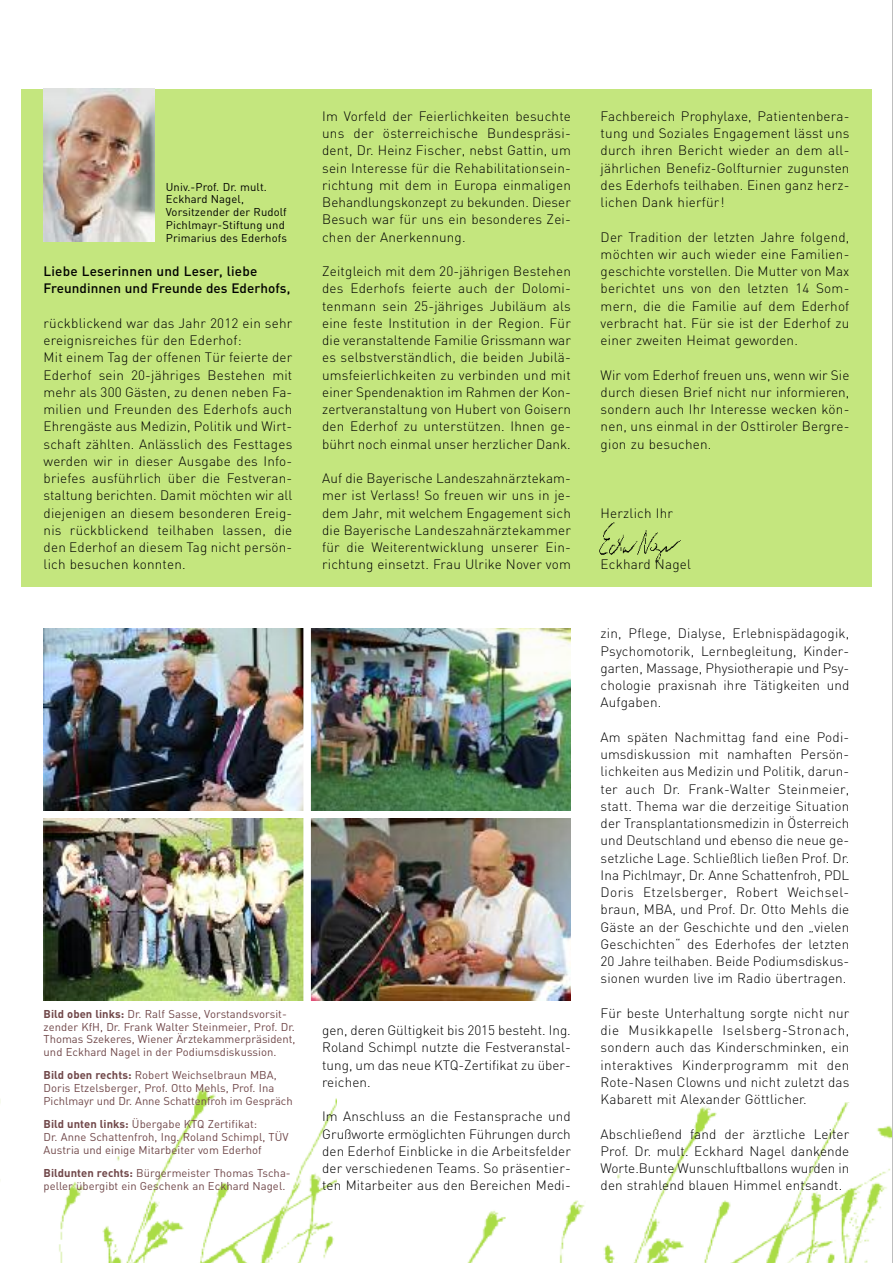
<style>
.page{position:relative;width:893px;height:1263px;background:#fff}
.page>*{position:absolute;margin:0;border:0;box-sizing:border-box;transform-origin:0 0}
.t1{font:300 13.5px/17.2px "DIN";letter-spacing:.015em;color:#000;text-align:justify}
.t2{font:500 13.5px/17.2px "DIN";letter-spacing:.005em;color:#000}
.t3{font:11.25px/12.8px "DIN";letter-spacing:.005em;color:#704749}
.t4{font:11.25px/12.8px "DIN";letter-spacing:.01em;color:#000}
.s1{font-weight:700}
</style>
<div class="page">
<img style="left:467px;top:1210px;width:39px;height:53px">
<img style="left:534px;top:1102px;width:358px;height:161px">
<img style="left:0;top:1088px;width:337px;height:175px">
<div style="left:21px;top:89px;width:851px;height:498px;background:#c4e67e"></div>
<img style="left:599px;top:522px;width:82px;height:41px">
<img style="left:44px;top:89px;width:110px;height:153px">
<hr style="left:889px;top:1250px;width:4px;height:13px;background:#fff">
<img style="left:44px;top:629px;width:259px;height:182px">
<img style="left:44px;top:819px;width:259px;height:181px">
<img style="left:311px;top:629px;width:260px;height:182px">
<img style="left:311px;top:819px;width:260px;height:181px">
<hr style="left:892px;top:0;width:1px;height:1263px;background:#808080">
<p class="t4" style="left:166px;top:180px;width:123px">Univ.-Prof. Dr. mult.<br>Eckhard Nagel,<br>Vorsitzender der Rudolf<br>Pichlmayr-Stiftung und<br>Primarius des Ederhofs</p>
<p class="t2" style="left:44px;top:263px;width:248px">Liebe Leserinnen und Leser, liebe<br>Freundinnen und Freunde des Ederhofs,</p>
<p class="t1" style="left:44px;top:314px;width:250px;text-align:left">rückblickend war das Jahr 2012 ein sehr ereignisreiches für den Ederhof:<br>Mit einem Tag der offenen Tür feierte der Ederhof sein 20-jähriges Bestehen mit mehr als 300 Gästen, zu denen neben Fa&shy;milien und Freunden des Ederhofs auch Ehrengäste aus Medizin, Politik und Wirt&shy;schaft zählten. Anlässlich des Festtages werden wir in dieser Ausgabe des Info&shy;briefes ausführlich über die Festveran&shy;staltung berichten. Damit möchten wir all diejenigen an diesem besonderen Ereig&shy;nis rückblickend teilhaben lassen, die den Ederhof an diesem Tag nicht persön&shy;lich besuchen konnten.</p>
<p class="t1" style="left:322px;top:107px;width:250px">Im Vorfeld der Feierlichkeiten besuchte uns der österreichische Bundespräsi&shy;dent, Dr. Heinz Fischer, nebst Gattin, um sein Interesse für die Rehabilitationsein&shy;richtung mit dem in Europa einmaligen Behandlungskonzept zu bekunden. Dieser Besuch war für uns ein besonderes Zei&shy;chen der Anerkennung.</p>
<p class="t1" style="left:322px;top:263px;width:250px">Zeitgleich mit dem 20-jährigen Bestehen des Ederhofs feierte auch der Dolomi&shy;tenmann sein 25-jähriges Jubiläum als eine feste Institution in der Region. Für die veranstaltende Familie Grissmann war es selbstverständlich, die beiden Jubilä&shy;umsfeierlichkeiten zu verbinden und mit einer Spendenaktion im Rahmen der Kon&shy;zertveranstaltung von Hubert von Goisern den Ederhof zu unterstützen. Ihnen ge&shy;bührt noch einmal unser herzlicher Dank.</p>
<p class="t1" style="left:322px;top:470px;width:250px">Auf die Bayerische Landeszahnärztekam&shy;mer ist Verlass! So freuen wir uns in je&shy;dem Jahr, mit welchem Engagement sich die Bayerische Landeszahnärztekammer für die Weiterentwicklung unserer Ein&shy;richtung einsetzt. Frau Ulrike Nover vom</p>
<p class="t3" style="left:44px;top:1008px;width:253px"><span class="s1">Bild oben links:</span> Dr. Ralf Sasse, Vorstandsvorsit&shy;zender KfH, Dr. Frank Walter Steinmeier, Prof. Dr.<br>Thomas Szekeres, Wiener Ärztekammerpräsident, und Eckhard Nagel in der Podiumsdiskussion.</p>
<p class="t3" style="left:44px;top:1069px;width:251px"><span class="s1">Bild oben rechts:</span> Robert Weichselbraun MBA,<br>Doris Etzelsberger, Prof. Otto Mehls, Prof. Ina<br>Pichlmayr und Dr. Anne Schattenfroh im Gespräch</p>
<p class="t3" style="left:44px;top:1118px;width:247px"><span class="s1">Bild unten links:</span> Übergabe KTQ Zertifikat:<br>Dr. Anne Schattenfroh, Ing. Roland Schimpl, TÜV<br>Austria und einige Mitarbeiter vom Ederhof</p>
<p class="t3" style="left:44px;top:1167px;width:249px"><span class="s1">Bildunten rechts:</span> Bürgermeister Thomas Tscha&shy;peller übergibt ein Geschenk an Eckhard Nagel.</p>
<p class="t1" style="left:322px;top:1022px;width:250px">gen, deren Gültigkeit bis 2015 besteht. Ing.<br>Roland Schimpl nutzte die Festveranstal&shy;tung, um das neue KTQ-Zertifikat zu über&shy;reichen.</p>
<p class="t1" style="left:322px;top:1108px;width:250px">Im Anschluss an die Festansprache und Grußworte ermöglichten Führungen durch den Ederhof Einblicke in die Arbeitsfelder der verschiedenen Teams. So präsentier&shy;ten Mitarbeiter aus den Bereichen Medi-</p>
<p class="t1" style="left:601px;top:107px;width:250px">Fachbereich Prophylaxe, Patientenbera&shy;tung und Soziales Engagement lässt uns durch ihren Bericht wieder an dem all&shy;jährlichen Benefiz-Golfturnier zugunsten des Ederhofs teilhaben. Einen ganz herz&shy;lichen Dank hierfür!</p>
<p class="t1" style="left:601px;top:228px;width:250px">Der Tradition der letzten Jahre folgend, möchten wir auch wieder eine Familien&shy;geschichte vorstellen. Die Mutter von Max berichtet uns von den letzten 14 Som&shy;mern, die die Familie auf dem Ederhof verbracht hat. Für sie ist der Ederhof zu einer zweiten Heimat geworden.</p>
<p class="t1" style="left:601px;top:366px;width:250px">Wir vom Ederhof freuen uns, wenn wir Sie durch diesen Brief nicht nur informieren, sondern auch Ihr Interesse wecken kön&shy;nen, uns einmal in der Osttiroler Bergre&shy;gion zu besuchen.</p>
<p class="t1" style="left:601px;top:504px;width:74px">Herzlich Ihr</p>
<p class="t1" style="left:601px;top:556px;width:92px">Eckhard Nagel</p>
<p class="t1" style="left:601px;top:625px;width:250px">zin, Pflege, Dialyse, Erlebnispädagogik, Psychomotorik, Lernbegleitung, Kinder&shy;garten, Massage, Physiotherapie und Psy&shy;chologie praxisnah ihre Tätigkeiten und Aufgaben.</p>
<p class="t1" style="left:601px;top:728px;width:250px">Am späten Nachmittag fand eine Podi&shy;umsdiskussion mit namhaften Persön&shy;lichkeiten aus Medizin und Politik, darun&shy;ter auch Dr. Frank-Walter Steinmeier, statt. Thema war die derzeitige Situation der Transplantationsmedizin in Österreich und Deutschland und ebenso die neue ge&shy;setzliche Lage. Schließlich ließen Prof. Dr.<br>Ina Pichlmayr, Dr. Anne Schattenfroh, PDL Doris Etzelsberger, Robert Weichsel&shy;braun, MBA, und Prof. Dr. Otto Mehls die Gäste an der Geschichte und den „vielen Geschichten“ des Ederhofes der letzten 20 Jahre teilhaben. Beide Podiumsdiskus&shy;sionen wurden live im Radio übertragen.</p>
<p class="t1" style="left:601px;top:1004px;width:250px">Für beste Unterhaltung sorgte nicht nur die Musikkapelle Iselsberg-Stronach, sondern auch das Kinderschminken, ein interaktives Kinderprogramm mit den Rote-Nasen Clowns und nicht zuletzt das Kabarett mit Alexander Göttlicher.</p>
<p class="t1" style="left:601px;top:1125px;width:250px">Abschließend fand der ärztliche Leiter Prof. Dr. mult. Eckhard Nagel dankende Worte.Bunte Wunschluftballons wurden in den strahlend blauen Himmel entsandt.</p>
</div>
